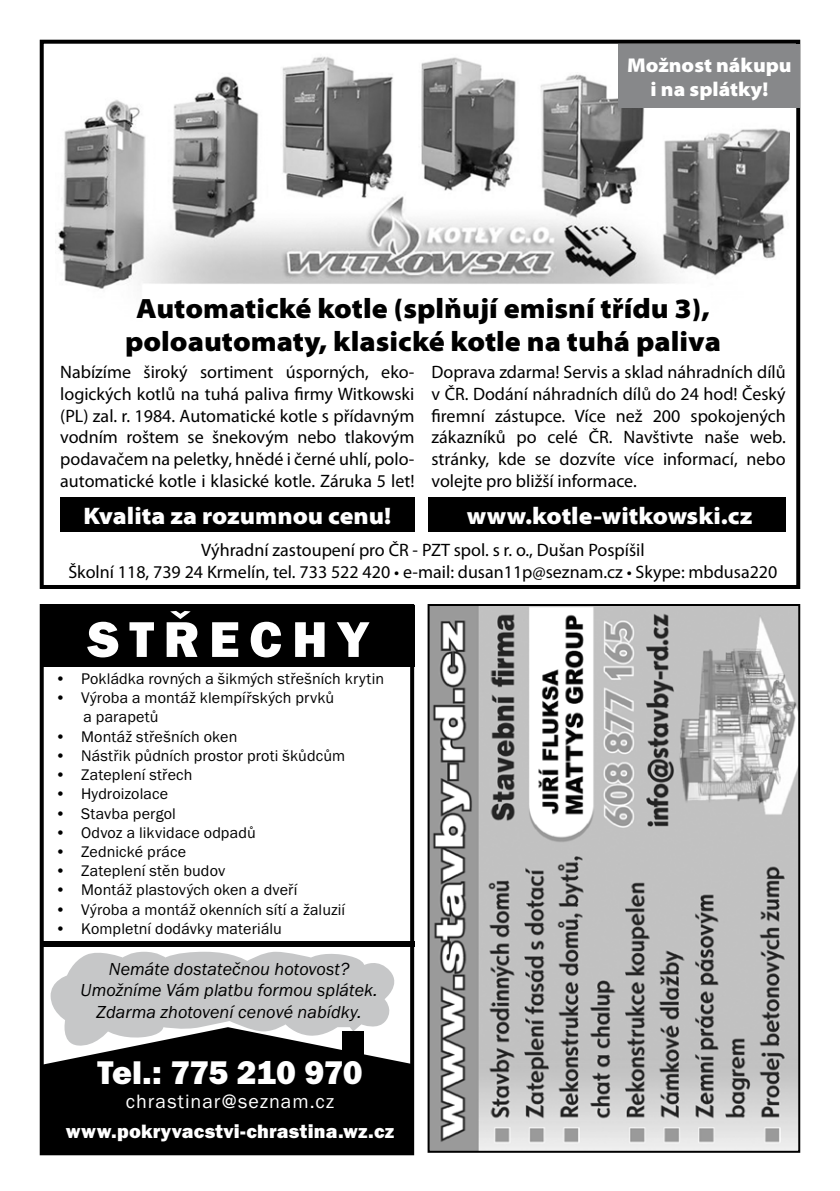
<style>
.page{position:relative;width:840px;height:1191px;background:#fff}
.page>*{position:absolute;margin:0;border:0;box-sizing:border-box;transform-origin:0 0}
.t1{font:52px "Franklin Got Itc TEE Heav";letter-spacing:.19em;color:#fff}
.t2{font:34px "Franklin Got Itc TEE Heav";letter-spacing:-.02em;color:#fff}
.t3{font:900 semi-expanded 28px/33.6px "Myriad Pro";color:#000;text-align:center}
.t4{font:900 semi-expanded 24px "Myriad Pro";color:#fff}
.t5{font:20px "Franklin Got Itc TEE Heav";letter-spacing:.01em;color:#fff}
.t6{font:900 semi-expanded 20px/24px "Myriad Pro";color:#fff;text-align:center}
.t7{font:20px "Franklin Got Itc TEE";letter-spacing:.05em;color:#fff}
.t8{font:18px/21.6px "Myriad Pro";color:#000;text-align:justify}
.t9{font:italic 18px/21.6px "Franklin Got Itc TEE";color:#000;text-align:center}
.t10{font:16px/19.2px "Franklin Got Itc TEE";letter-spacing:.01em;color:#000}
</style>
<div class="page">
<img style="left:58px;top:56px;width:730px;height:233px">
<div style="left:40px;top:40px;width:759px;height:549px;border:4px solid #000"></div>
<div style="left:60px;top:498px;width:354px;height:34px;background:#000"></div>
<div style="left:428px;top:498px;width:357px;height:34px;background:#000"></div>
<div style="left:618px;top:45px;width:181px;height:63px;background:#87888a"></div>
<div style="left:40px;top:604px;width:374px;height:551px;border:4px solid #000"></div>
<svg style="left:50px;top:951px;width:345px;height:76px;background:#cccdce"></svg>
<div style="left:40px;top:605px;width:374px;height:61px;background:#000"></div>
<svg style="left:42px;top:1027px;width:371px;height:126px;background:#212121"></svg>
<div style="left:42px;top:941px;width:372px;height:5px;background:#000"></div>
<div style="left:342px;top:1031px;width:22px;height:32px;background:#000"></div>
<img style="left:430px;top:607px;width:366px;height:542px">
<div style="left:427px;top:604px;width:372px;height:548px;border:2px solid #000"></div>
<p class="t6" style="left:626px;top:55px;width:166px">Možnost nákupu i na splátky!</p>
<h3 class="t3" style="left:125px;top:294px;width:597px">Automatické kotle (splňují emisní třídu 3), poloautomaty, klasické kotle na tuhá paliva</h3>
<p class="t8" style="left:60px;top:363px;width:355px">Nabízíme široký sortiment úsporných, eko&shy;logických kotlů na tuhá paliva firmy Witkowski (PL) zal. r. 1984. Automatické kotle s přídavným vodním roštem se šnekovým nebo tlakovým podavačem na peletky, hnědé i černé uhlí, polo&shy;automatické kotle i klasické kotle. Záruka 5 let!</p>
<p class="t8" style="left:431px;top:363px;width:355px">Doprava zdarma! Servis a sklad náhradních dílů v ČR. Dodání náhradních dílů do 24 hod! Český firemní zástupce. Více než 200 spokojených zákazníků po celé ČR. Navštivte naše web. stránky, kde se dozvíte více informací, nebo volejte pro bližší informace.</p>
<h3 class="t4" style="left:83px;top:507px;width:309px">Kvalita za rozumnou cenu!</h3>
<p class="t8" style="left:68px;top:541px;width:710px;text-align:center">Výhradní zastoupení pro ČR - PZT spol. s r. o., Dušan Pospíšil<br>Školní 118, 739 24 Krmelín, tel. 733 522 420 • e-mail: dusan11p@seznam.cz • Skype: mbdusa220</p>
<h3 class="t4" style="left:466px;top:507px;width:287px">www.kotle-witkowski.cz</h3>
<h1 class="t1" style="left:88px;top:619px;width:282px">STŘECHY</h1>
<p class="t10" style="left:55px;top:670px;width:330px">• Pokládka rovných a šikmých střešních krytin</p>
<p class="t10" style="left:83px;top:689px;width:252px;text-indent:-28px">• Výroba a montáž klempířských prvků a parapetů</p>
<p class="t10" style="left:55px;top:728px;width:184px">• Montáž střešních oken</p>
<p class="t10" style="left:55px;top:747px;width:291px">• Nástřik půdních prostor proti škůdcům</p>
<p class="t10" style="left:55px;top:766px;width:139px">• Zateplení střech</p>
<p class="t10" style="left:55px;top:785px;width:115px">• Hydroizolace</p>
<p class="t10" style="left:55px;top:805px;width:122px">• Stavba pergol</p>
<p class="t10" style="left:55px;top:824px;width:202px">• Odvoz a likvidace odpadů</p>
<p class="t10" style="left:55px;top:843px;width:133px">• Zednické práce</p>
<p class="t10" style="left:55px;top:862px;width:172px">• Zateplení stěn budov</p>
<p class="t10" style="left:55px;top:881px;width:244px">• Montáž plastových oken a dveří</p>
<p class="t10" style="left:55px;top:901px;width:291px">• Výroba a montáž okenních sítí a žaluzií</p>
<p class="t10" style="left:55px;top:920px;width:228px">• Kompletní dodávky materiálu</p>
<p class="t9" style="left:80px;top:959px;width:298px">Nemáte dostatečnou hotovost?<br>Umožníme Vám platbu formou splátek.<br>Zdarma zhotovení cenové nabídky.</p>
<h2 class="t2" style="left:97px;top:1059px;width:266px">Tel.: 775 210 970</h2>
<p class="t7" style="left:126px;top:1093px;width:210px">chrastinar@seznam.cz</p>
<p class="t5" style="left:66px;top:1123px;width:329px">www.pokryvacstvi-chrastina.wz.cz</p>
</div>
